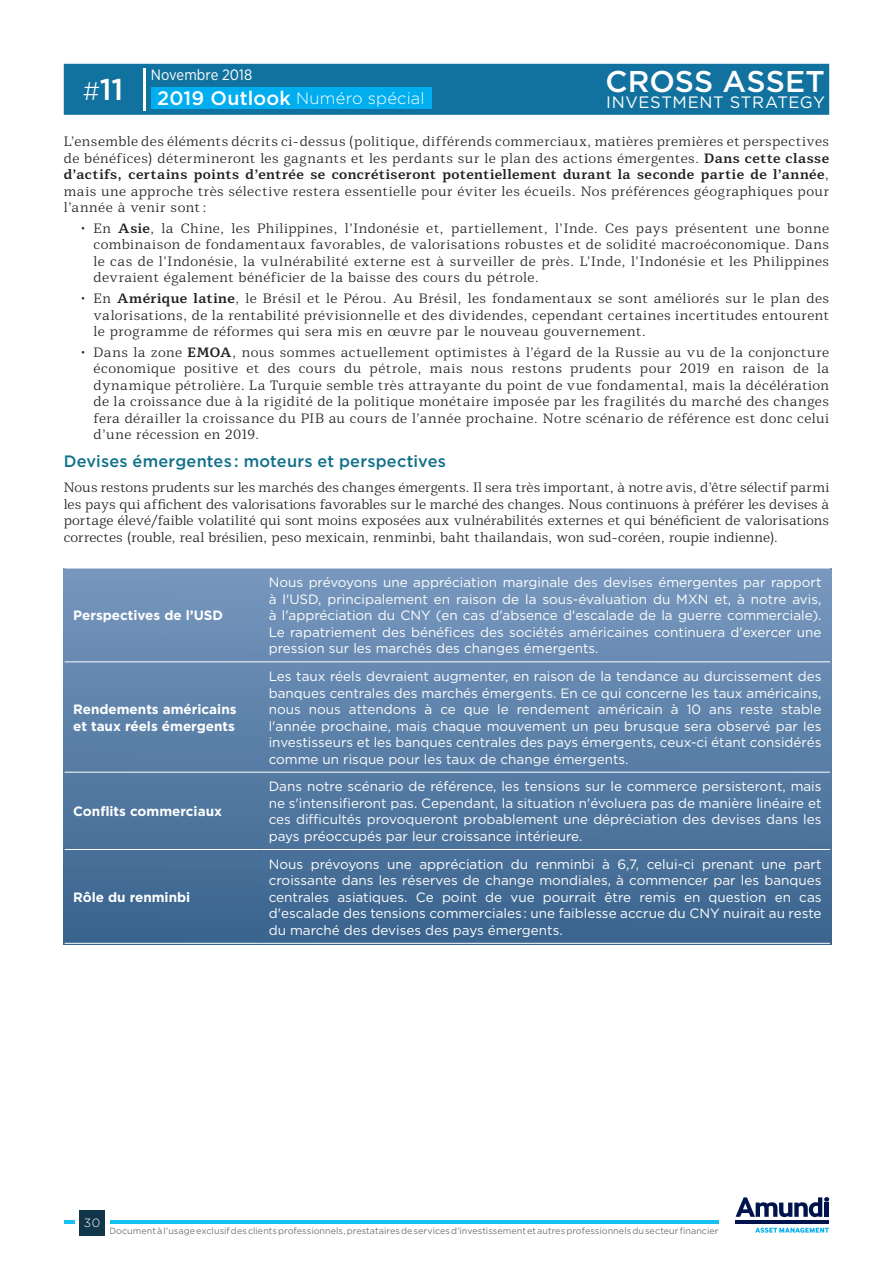
<style>
.page{position:relative;width:893px;height:1263px;background:#fff}
.page>*{position:absolute;margin:0;border:0;box-sizing:border-box;transform-origin:0 0}
.t1{font:500 30px "Gotham";letter-spacing:.005em;color:#fff}
._2017_VA_Titre_parag{font:500 16.5px "Gotham";letter-spacing:.01em;color:#10718a}
.t2{font:300 16.5px "Gotham";letter-spacing:.01em;color:#fff}
.t3{font:16.5px "Gotham";letter-spacing:.035em;color:#fff}
.t4{font:15px "Gotham Narrow";letter-spacing:.005em;color:#fff}
._2017_VA_TXT_article{font:300 13.5px/16.5px "Mediator Serif";letter-spacing:.025em;color:#231f20;text-align:justify}
.t5{font:13.5px/16.5px "Gotham";color:#fff;text-align:justify}
.t6{font:700 13.5px/16.5px "Gotham";color:#fff}
.t7{font:300 12px "Gotham";color:#fff}
.t8{font:9px "Gotham";letter-spacing:.005em;color:#6f757a}
.s1{font-weight:500;font-size:19.5px}
.s2{font-weight:700}
.s3{font-weight:300;font-size:25.5px}
</style>
<div class="page">
<hr style="left:64px;top:1220px;width:655px;height:4px;background:#15c0f2">
<div style="left:75px;top:1206px;width:34px;height:34px;background:#fff"></div>
<div style="left:79px;top:1210px;width:26px;height:25px;background:#113549"></div>
<svg style="left:736px;top:1197px;width:93px;height:20px"></svg>
<div style="left:824px;top:1202px;width:5px;height:15px;background:#00134d"></div>
<hr style="left:736px;top:1220px;width:93px;height:4px;background:#00134d">
<svg style="left:755px;top:1227px;width:74px;height:6px"></svg>
<div style="left:64px;top:64px;width:765px;height:51px;background:#12729f"></div>
<hr style="left:143px;top:68px;width:2px;height:43px;background:#fff">
<div style="left:151px;top:88px;width:280px;height:21px;background:#00aeef"></div>
<img style="left:64px;top:569px;width:767px;height:376px">
<hr style="left:65px;top:661px;width:195px;height:1px;background:#fff">
<hr style="left:260px;top:661px;width:570px;height:1px;background:#fff">
<hr style="left:65px;top:772px;width:195px;height:1px;background:#fff">
<hr style="left:260px;top:772px;width:570px;height:1px;background:#fff">
<hr style="left:65px;top:849px;width:195px;height:1px;background:#fff">
<hr style="left:260px;top:849px;width:570px;height:1px;background:#fff">
<hr style="left:65px;top:943px;width:195px;height:1px;background:#fff">
<hr style="left:260px;top:943px;width:570px;height:1px;background:#fff">
<p class="t4" style="left:151px;top:66px;width:103px">Novembre 2018</p>
<p class="t2" style="left:157px;top:87px;width:269px"><span class="s1">2019 Outlook</span> Numéro spécial</p>
<h1 class="t1" style="left:606px;top:61px;width:221px">CROSS ASSET</h1>
<p class="t3" style="left:606px;top:92px;width:220px">INVESTMENT STRATEGY</p>
<p class="_2017_VA_TXT_article" style="left:64px;top:133px;width:767px">L’ensemble des éléments décrits ci-dessus (politique, différends commerciaux, matières premières et perspectives de bénéfices) détermineront les gagnants et les perdants sur le plan des actions émergentes. <span class="s2">Dans cette classe d’actifs, certains points d’entrée se concrétiseront potentiellement durant la seconde partie de l’année</span>, mais une approche très sélective restera essentielle pour éviter les écueils. Nos préférences géographiques pour l’année à venir sont :</p>
<p class="_2017_VA_TXT_article" style="left:94px;top:220px;width:737px;text-indent:-13px">• En <span class="s2">Asie</span>, la Chine, les Philippines, l’Indonésie et, partiellement, l’Inde. Ces pays présentent une bonne combinaison de fondamentaux favorables, de valorisations robustes et de solidité macroéconomique. Dans le cas de l’Indonésie, la vulnérabilité externe est à surveiller de près. L’Inde, l’Indonésie et les Philippines devraient également bénéficier de la baisse des cours du pétrole.</p>
<p class="_2017_VA_TXT_article" style="left:94px;top:290px;width:737px;text-indent:-13px">• En <span class="s2">Amérique latine</span>, le Brésil et le Pérou. Au Brésil, les fondamentaux se sont améliorés sur le plan des valorisations, de la rentabilité prévisionnelle et des dividendes, cependant certaines incertitudes entourent le programme de réformes qui sera mis en œuvre par le nouveau gouvernement.</p>
<p class="_2017_VA_TXT_article" style="left:94px;top:344px;width:737px;text-indent:-13px">• Dans la zone <span class="s2">EMOA</span>, nous sommes actuellement optimistes à l’égard de la Russie au vu de la conjoncture économique positive et des cours du pétrole, mais nous restons prudents pour 2019 en raison de la dynamique pétrolière. La Turquie semble très attrayante du point de vue fondamental, mais la décélération de la croissance due à la rigidité de la politique monétaire imposée par les fragilités du marché des changes fera dérailler la croissance du PIB au cours de l’année prochaine. Notre scénario de référence est donc celui d’une récession en 2019.</p>
<p class="_2017_VA_Titre_parag" style="left:64px;top:451px;width:384px">Devises émergentes : moteurs et perspectives</p>
<p class="_2017_VA_TXT_article" style="left:64px;top:480px;width:767px">Nous restons prudents sur les marchés des changes émergents. Il sera très important, à notre avis, d’être sélectif parmi les pays qui affichent des valorisations favorables sur le marché des changes. Nous continuons à préférer les devises à portage élevé/faible volatilité qui sont moins exposées aux vulnérabilités externes et qui bénéficient de valorisations correctes (rouble, real brésilien, peso mexicain, renminbi, baht thailandais, won sud-coréen, roupie indienne).</p>
<h1 class="t1" style="left:82px;top:70px;width:42px"><span class="s3">#</span>11</h1>
<p class="t6" style="left:73px;top:607px;width:151px">Perspectives de l’USD</p>
<p class="t6" style="left:73px;top:701px;width:165px">Rendements américains et taux réels émergents</p>
<p class="t6" style="left:73px;top:803px;width:150px">Conflits commerciaux</p>
<p class="t6" style="left:73px;top:889px;width:119px">Rôle du renminbi</p>
<p class="t5" style="left:269px;top:574px;width:554px">Nous prévoyons une appréciation marginale des devises émergentes par rapport à l'USD, principalement en raison de la sous-évaluation du MXN et, à notre avis, à l'appréciation du CNY (en cas d'absence d'escalade de la guerre commerciale).<br>Le rapatriement des bénéfices des sociétés américaines continuera d'exercer une pression sur les marchés des changes émergents.</p>
<p class="t5" style="left:269px;top:668px;width:554px">Les taux réels devraient augmenter, en raison de la tendance au durcissement des banques centrales des marchés émergents. En ce qui concerne les taux américains, nous nous attendons à ce que le rendement américain à 10 ans reste stable l'année prochaine, mais chaque mouvement un peu brusque sera observé par les investisseurs et les banques centrales des pays émergents, ceux-ci étant considérés comme un risque pour les taux de change émergents.</p>
<p class="t5" style="left:269px;top:778px;width:554px">Dans notre scénario de référence, les tensions sur le commerce persisteront, mais ne s'intensifieront pas. Cependant, la situation n'évoluera pas de manière linéaire et ces difficultés provoqueront probablement une dépréciation des devises dans les pays préoccupés par leur croissance intérieure.</p>
<p class="t5" style="left:269px;top:855px;width:554px">Nous prévoyons une appréciation du renminbi à 6,7, celui-ci prenant une part croissante dans les réserves de change mondiales, à commencer par les banques centrales asiatiques. Ce point de vue pourrait être remis en question en cas d'escalade des tensions commerciales : une faiblesse accrue du CNY nuirait au reste du marché des devises des pays émergents.</p>
<p class="t7" style="left:84px;top:1215px;width:18px">30</p>
<p class="t8" style="left:109px;top:1225px;width:611px">Document à l’usage exclusif des clients professionnels, prestataires de services d’investissement et autres professionnels du secteur financier</p>
</div>
